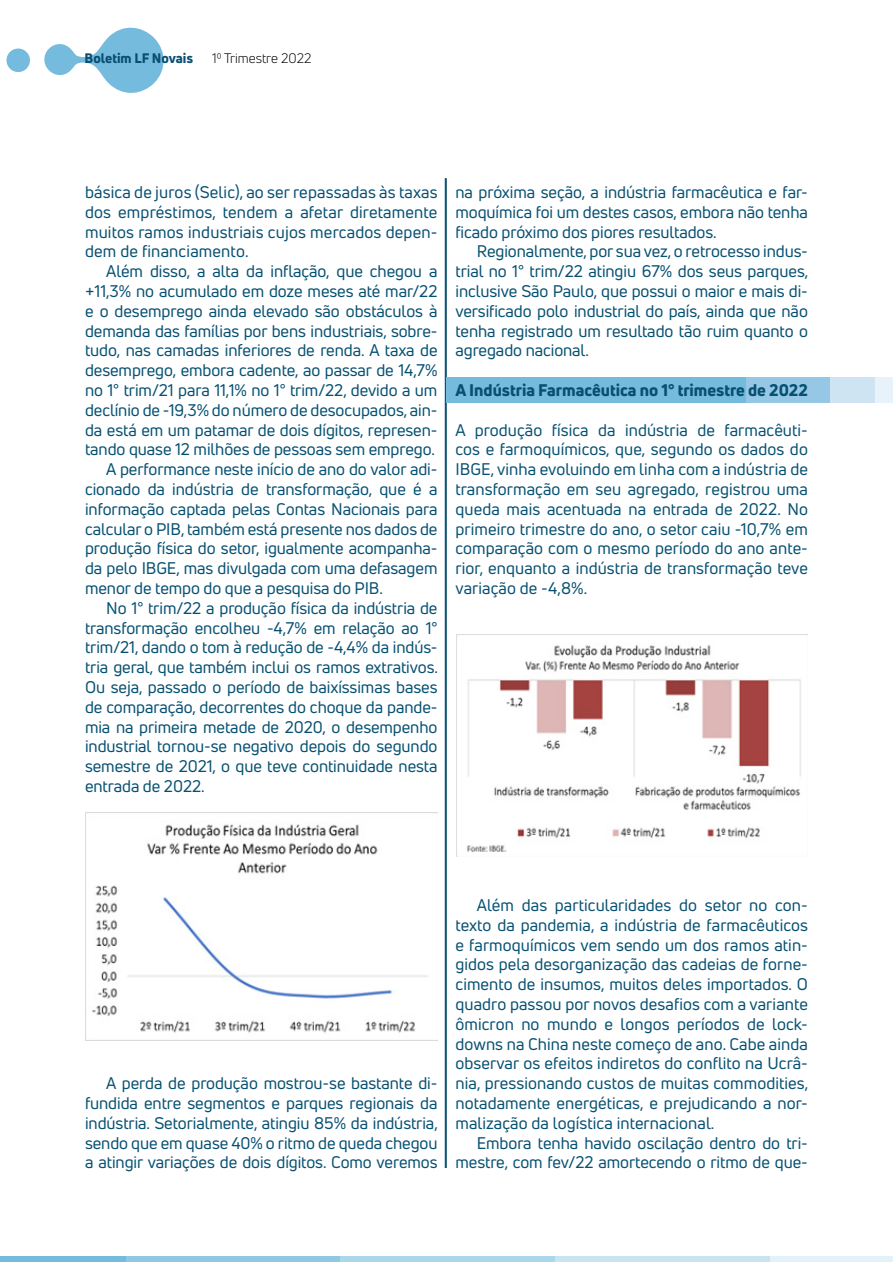
<style>
.page{position:relative;width:893px;height:1263px;background:#fff}
.page>*{position:absolute;margin:0;border:0;box-sizing:border-box;transform-origin:0 0}
.t1{font:16.5px/19.8px "Uni Neue";letter-spacing:-.005em;color:#065071;text-align:justify}
.t2{font:800 16.5px "Uni Neue";color:#065071}
.t3{font:800 13.5px "Uni Neue";color:#0a4f72}
.t4{font:13.5px "Uni Neue";color:#000}
</style>
<div class="page">
<svg style="left:44px;top:27px;width:120px;height:66px"></svg>
<div style="left:6px;top:49px;width:24px;height:23px;background:#75bbde;border-radius:50%"></div>
<hr style="left:446px;top:178px;width:1px;height:990px;background:#065071">
<hr style="left:445px;top:178px;width:1px;height:990px;background:#065071">
<div style="left:0;top:1256px;width:125px;height:6px;background:#75bbde"></div>
<div style="left:125px;top:1256px;width:215px;height:6px;background:#90c8e4"></div>
<div style="left:340px;top:1256px;width:215px;height:6px;background:#acd6eb"></div>
<div style="left:555px;top:1256px;width:215px;height:6px;background:#c8e4f1"></div>
<div style="left:770px;top:1256px;width:123px;height:6px;background:#e3f1f8"></div>
<div style="left:446px;top:377px;width:300px;height:26px;background:#75bbde"></div>
<div style="left:746px;top:377px;width:84px;height:26px;background:#96c8e5"></div>
<div style="left:831px;top:377px;width:44px;height:26px;background:#cfe4f3"></div>
<div style="left:875px;top:377px;width:18px;height:26px;background:#e8f2fa"></div>
<img style="left:86px;top:812px;width:351px;height:221px">
<img style="left:456px;top:634px;width:352px;height:223px">
<p class="t3" style="left:85px;top:49px;width:110px">Boletim LF Novais</p>
<p class="t4" style="left:212px;top:51px;width:101px">10 Trimestre 2022</p>
<p class="t1" style="left:85px;top:182px;width:354px">básica de juros (Selic), ao ser repassadas às taxas dos empréstimos, tendem a afetar diretamente muitos ramos industriais cujos mercados depen&shy;dem de financiamento.</p>
<p class="t1" style="left:106px;top:261px;width:333px">Além disso, a alta da inflação, que chegou a</p>
<p class="t1" style="left:85px;top:281px;width:354px">+11,3% no acumulado em doze meses até mar/22</p>
<p class="t1" style="left:85px;top:301px;width:354px">e o desemprego ainda elevado são obstáculos à</p>
<p class="t1" style="left:85px;top:321px;width:354px">demanda das famílias por bens industriais, sobre-</p>
<p class="t1" style="left:85px;top:340px;width:354px">tudo, nas camadas inferiores de renda. A taxa de</p>
<p class="t1" style="left:85px;top:360px;width:354px">desemprego, embora cadente, ao passar de 14,7%</p>
<p class="t1" style="left:85px;top:380px;width:354px">no 1° trim/21 para 11,1% no 1° trim/22, devido a um</p>
<p class="t1" style="left:85px;top:400px;width:354px">declínio de -19,3% do número de desocupados, ain-</p>
<p class="t1" style="left:85px;top:420px;width:354px">da está em um patamar de dois dígitos, represen-</p>
<p class="t1" style="left:85px;top:439px;width:351px">tando quase 12 milhões de pessoas sem emprego.</p>
<p class="t1" style="left:106px;top:459px;width:333px">A performance neste início de ano do valor adi-</p>
<p class="t1" style="left:85px;top:479px;width:354px">cionado da indústria de transformação, que é a</p>
<p class="t1" style="left:85px;top:499px;width:354px">informação captada pelas Contas Nacionais para</p>
<p class="t1" style="left:85px;top:519px;width:354px">calcular o PIB, também está presente nos dados de</p>
<p class="t1" style="left:85px;top:538px;width:354px">produção física do setor, igualmente acompanha-</p>
<p class="t1" style="left:85px;top:558px;width:354px">da pelo IBGE, mas divulgada com uma defasagem</p>
<p class="t1" style="left:85px;top:578px;width:299px">menor de tempo do que a pesquisa do PIB.</p>
<p class="t1" style="left:106px;top:598px;width:333px">No 1° trim/22 a produção física da indústria de</p>
<p class="t1" style="left:85px;top:618px;width:354px">transformação encolheu -4,7% em relação ao 1°</p>
<p class="t1" style="left:85px;top:637px;width:354px">trim/21, dando o tom à redução de -4,4% da indús-</p>
<p class="t1" style="left:85px;top:657px;width:354px">tria geral, que também inclui os ramos extrativos.</p>
<p class="t1" style="left:85px;top:677px;width:354px">Ou seja, passado o período de baixíssimas bases</p>
<p class="t1" style="left:85px;top:697px;width:354px">de comparação, decorrentes do choque da pande-</p>
<p class="t1" style="left:85px;top:717px;width:354px">mia na primeira metade de 2020, o desempenho</p>
<p class="t1" style="left:85px;top:736px;width:354px">industrial tornou-se negativo depois do segundo</p>
<p class="t1" style="left:85px;top:756px;width:354px">semestre de 2021, o que teve continuidade nesta</p>
<p class="t1" style="left:85px;top:776px;width:121px">entrada de 2022.</p>
<p class="t1" style="left:455px;top:182px;width:354px">na próxima seção, a indústria farmacêutica e far&shy;moquímica foi um destes casos, embora não tenha ficado próximo dos piores resultados.</p>
<p class="t1" style="left:455px;top:241px;width:354px;text-indent:21px">Regionalmente, por sua vez, o retrocesso indus&shy;trial no 1° trim/22 atingiu 67% dos seus parques, inclusive São Paulo, que possui o maior e mais di&shy;versificado polo industrial do país, ainda que não tenha registrado um resultado tão ruim quanto o agregado nacional.</p>
<p class="t2" style="left:455px;top:379px;width:354px">A Indústria Farmacêutica no 1° trimestre de 2022</p>
<p class="t1" style="left:455px;top:420px;width:354px">A produção física da indústria de farmacêuti&shy;cos e farmoquímicos, que, segundo os dados do IBGE, vinha evoluindo em linha com a indústria de transformação em seu agregado, registrou uma queda mais acentuada na entrada de 2022. No primeiro trimestre do ano, o setor caiu -10,7% em comparação com o mesmo período do ano ante&shy;rior, enquanto a indústria de transformação teve variação de -4,8%.</p>
<p class="t1" style="left:85px;top:1073px;width:354px;text-indent:21px">A perda de produção mostrou-se bastante di&shy;fundida entre segmentos e parques regionais da indústria. Setorialmente, atingiu 85% da indústria, sendo que em quase 40% o ritmo de queda chegou a atingir variações de dois dígitos. Como veremos</p>
<p class="t1" style="left:455px;top:895px;width:354px;text-indent:21px">Além das particularidades do setor no con&shy;texto da pandemia, a indústria de farmacêuticos e farmoquímicos vem sendo um dos ramos atin&shy;gidos pela desorganização das cadeias de forne&shy;cimento de insumos, muitos deles importados. O quadro passou por novos desafios com a variante ômicron no mundo e longos períodos de lock&shy;downs na China neste começo de ano. Cabe ainda observar os efeitos indiretos do conflito na Ucrâ&shy;nia, pressionando custos de muitas commodities, notadamente energéticas, e prejudicando a nor&shy;malização da logística internacional.</p>
<p class="t1" style="left:455px;top:1132px;width:354px;text-align:right">Embora tenha havido oscilação dentro do tri&shy;mestre, com fev/22 amortecendo o ritmo de que-</p>
</div>
